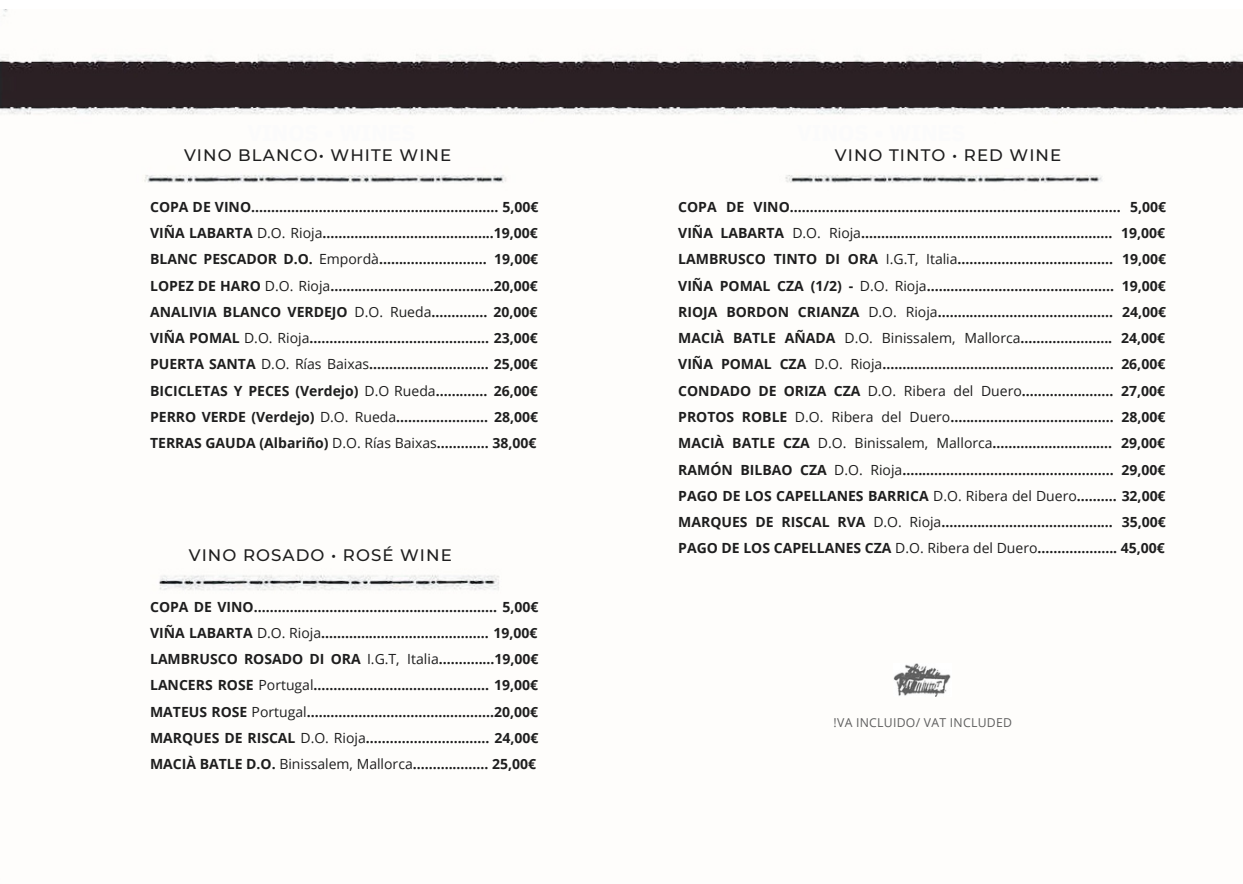
<style>
.page{position:relative;width:1243px;height:884px;background:#fff}
.page>*{position:absolute;margin:0;border:0;box-sizing:border-box;transform-origin:0 0}
.t1{font:500 16.62px "Montserrat";letter-spacing:.065em;color:#1e1e1e}
.t2{font:700 14px/26.2px "Open Sans";color:#1e1e1e;text-align:justify}
.t3{font:12.25px "Open Sans";letter-spacing:.02em;color:#5f5f5f}
.s1{font-weight:400}
</style>
<div class="page">
<img style="left:0;top:9px;width:1242px;height:688px">
<img style="left:893px;top:663px;width:58px;height:33px">
<p class="t1" style="left:184px;top:145px;width:269px">VINO BLANCO• WHITE WINE</p>
<p class="t2" style="left:150px;top:193px;width:390px">COPA DE VINO.............................................................. 5,00€ VIÑA LABARTA <span class="s1">D.O. Rioja</span>...........................................19,00€ BLANC PESCADOR D.O. <span class="s1">Empordà</span>........................... 19,00€ LOPEZ DE HARO <span class="s1">D.O. Rioja</span>.........................................20,00€ ANALIVIA BLANCO VERDEJO <span class="s1">D.O. Rueda</span>.............. 20,00€ VIÑA POMAL <span class="s1">D.O. Rioja</span>............................................. 23,00€ PUERTA SANTA <span class="s1">D.O. Rías Baixas</span>.............................. 25,00€ BICICLETAS Y PECES (Verdejo) <span class="s1">D.O Rueda</span>............. 26,00€ PERRO VERDE (Verdejo) <span class="s1">D.O. Rueda</span>....................... 28,00€ TERRAS GAUDA (Albariño) <span class="s1">D.O. Rías Baixas</span>............. 38,00€</p>
<p class="t1" style="left:189px;top:544px;width:264px">VINO ROSADO • ROSÉ WINE</p>
<p class="t2" style="left:150px;top:593px;width:390px">COPA DE VINO............................................................. 5,00€ VIÑA LABARTA <span class="s1">D.O. Rioja</span>.......................................... 19,00€ LAMBRUSCO ROSADO DI ORA <span class="s1">I.G.T, Italia</span>..............19,00€ LANCERS ROSE <span class="s1">Portugal</span>............................................ 19,00€ MATEUS ROSE <span class="s1">Portugal</span>...............................................20,00€ MARQUES DE RISCAL <span class="s1">D.O. Rioja</span>............................... 24,00€ MACIÀ BATLE D.O. <span class="s1">Binissalem, Mallorca</span>................... 25,00€</p>
<p class="t1" style="left:835px;top:145px;width:228px">VINO TINTO • RED WINE</p>
<p class="t2" style="left:678px;top:193px;width:489px">COPA DE VINO................................................................................... 5,00€ VIÑA LABARTA <span class="s1">D.O. Rioja</span>............................................................... 19,00€ LAMBRUSCO TINTO DI ORA <span class="s1">I.G.T, Italia</span>....................................... 19,00€ VIÑA POMAL CZA (1/2) - <span class="s1">D.O. Rioja</span>............................................... 19,00€ RIOJA BORDON CRIANZA <span class="s1">D.O. Rioja</span>............................................ 24,00€ MACIÀ BATLE AÑADA <span class="s1">D.O. Binissalem, Mallorca</span>....................... 24,00€ VIÑA POMAL CZA <span class="s1">D.O. Rioja</span>.......................................................... 26,00€ CONDADO DE ORIZA CZA <span class="s1">D.O. Ribera del Duero</span>....................... 27,00€ PROTOS ROBLE <span class="s1">D.O. Ribera del Duero</span>......................................... 28,00€ MACIÀ BATLE CZA <span class="s1">D.O. Binissalem, Mallorca</span>.............................. 29,00€ RAMÓN BILBAO CZA <span class="s1">D.O. Rioja</span>..................................................... 29,00€ PAGO DE LOS CAPELLANES BARRICA <span class="s1">D.O. Ribera del Duero</span>.......... 32,00€ MARQUES DE RISCAL RVA <span class="s1">D.O. Rioja</span>........................................... 35,00€ PAGO DE LOS CAPELLANES CZA <span class="s1">D.O. Ribera del Duero</span>.................... 45,00€</p>
<p class="t3" style="left:833px;top:714px;width:180px">!VA INCLUIDO/ VAT INCLUDED</p>
</div>
